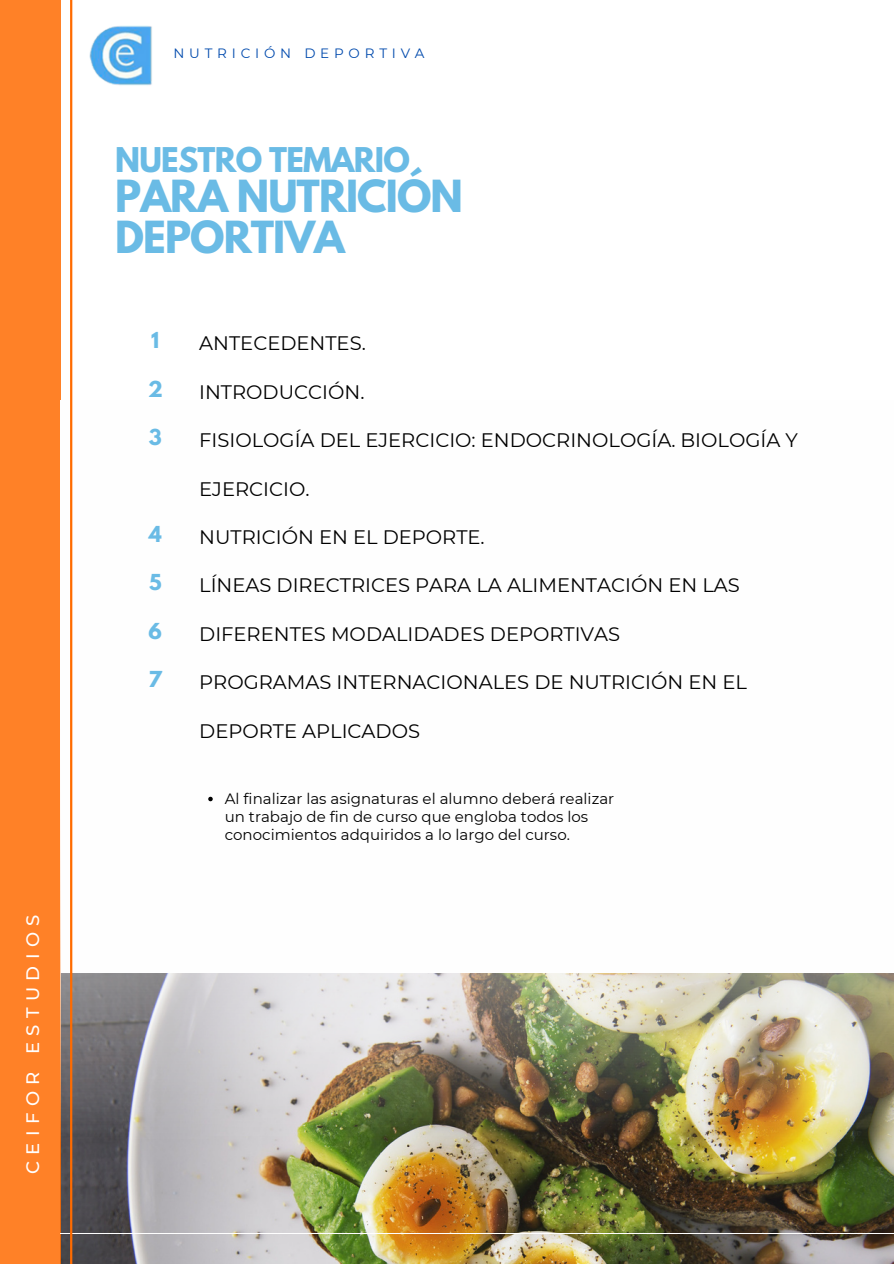
<style>
.page{position:relative;width:894px;height:1264px;background:#fff}
.page>*{position:absolute;margin:0;border:0;box-sizing:border-box;transform-origin:0 0}
.t1{font:700 39.15px "League Spartan";letter-spacing:-.025em;color:#6abbe5}
.t2{font:700 30.15px "League Spartan";letter-spacing:-.025em;color:#6abbe5}
.t3{font:19.5px "Montserrat";color:#000}
.t4{font:700 19.5px "League Spartan";color:#6abbe5}
.t5{font:500 18px "Montserrat";letter-spacing:.355em;color:#fff}
.t6{font:15px/18px "Montserrat";color:#000}
.t7{font:13.5px "Montserrat";letter-spacing:.355em;color:#004aad}
</style>
<div class="page">
<img style="left:61px;top:1233px;width:832px;height:30px">
<div style="left:0;top:0;width:61px;height:1263px;background:#ff8127"></div>
<img style="left:89px;top:25px;width:63px;height:61px">
<img style="left:60px;top:400px;width:833px;height:833px">
<hr style="left:70px;top:0;width:2px;height:1263px;background:#ff6b00">
<svg style="left:208px;top:796px;width:5px;height:5px"></svg>
<h2 class="t5" style="left:22px;top:1174px;width:261px;rotate:-90deg">CEIFOR ESTUDIOS</h2>
<p class="t7" style="left:173px;top:45px;width:253px">NUTRICIÓN DEPORTIVA</p>
<h1 class="t2" style="left:115px;top:145px;width:296px">NUESTRO TEMARIO</h1>
<h1 class="t1" style="left:115px;top:177px;width:349px">PARA NUTRICIÓN</h1>
<p class="t1" style="left:115px;top:218px;width:231px">DEPORTIVA</p>
<h2 class="t4" style="left:151px;top:330px;width:10px">1</h2>
<h2 class="t4" style="left:148px;top:379px;width:16px">2</h2>
<h2 class="t4" style="left:149px;top:427px;width:14px">3</h2>
<p class="t4" style="left:149px;top:524px;width:14px">4</p>
<p class="t4" style="left:149px;top:572px;width:14px">5</p>
<p class="t4" style="left:148px;top:621px;width:15px">6</p>
<p class="t4" style="left:148px;top:669px;width:15px">7</p>
<p class="t3" style="left:199px;top:331px;width:168px">ANTECEDENTES.</p>
<p class="t3" style="left:199px;top:380px;width:167px">INTRODUCCIÓN.</p>
<p class="t3" style="left:199px;top:428px;width:600px">FISIOLOGÍA DEL EJERCICIO: ENDOCRINOLOGÍA. BIOLOGÍA Y</p>
<p class="t3" style="left:199px;top:477px;width:112px">EJERCICIO.</p>
<p class="t3" style="left:199px;top:525px;width:287px">NUTRICIÓN EN EL DEPORTE.</p>
<p class="t3" style="left:199px;top:573px;width:542px">LÍNEAS DIRECTRICES PARA LA ALIMENTACIÓN EN LAS</p>
<p class="t3" style="left:199px;top:622px;width:422px">DIFERENTES MODALIDADES DEPORTIVAS</p>
<p class="t3" style="left:199px;top:670px;width:549px">PROGRAMAS INTERNACIONALES DE NUTRICIÓN EN EL</p>
<p class="t3" style="left:199px;top:718px;width:222px">DEPORTE APLICADOS</p>
<p class="t6" style="left:225px;top:789px;width:391px">Al finalizar las asignaturas el alumno deberá realizar un trabajo de fin de curso que engloba todos los conocimientos adquiridos a lo largo del curso.</p>
</div>
